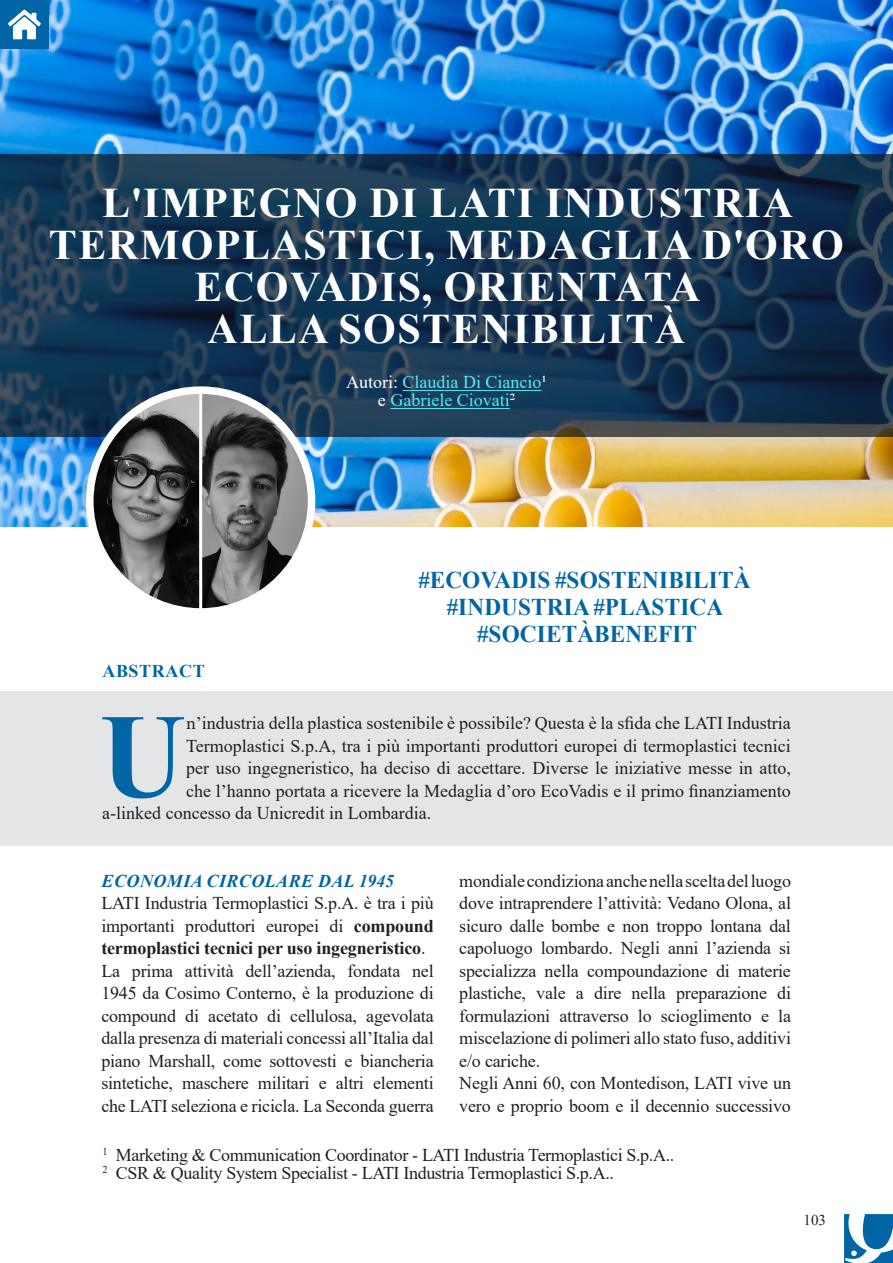
<style>
.page{position:relative;width:893px;height:1263px;background:#fff}
.page>*{position:absolute;margin:0;border:0;box-sizing:border-box;transform-origin:0 0}
.Stile_di_paragrafo_1{font:700 120px "Times New Roman";color:#0065a4}
.t1{font:700 42px/42px "Times New Roman";letter-spacing:.035em;color:#fff;text-align:center}
.t2{font:700 24px "Times New Roman";letter-spacing:.005em;color:#0065a4}
.Stile_di_paragrafo_1-2{font:18px/22.5px "Times New Roman";letter-spacing:-.01em;color:#231f20;text-align:justify}
.t3{font:18px "Times New Roman";color:#4ee9ff}
.t4{font:italic 700 18px "Times New Roman";letter-spacing:.025em;color:#0065a4}
.t5{font:700 18px "Times New Roman";letter-spacing:.035em;color:#0065a4}
.t6{font:15px "Times New Roman";color:#231f20}
.s1{color:#fff}
.s2{font-family:"Minion Pro"}
.s3{font-weight:700}
</style>
<div class="page">
<svg style="left:844px;top:1214px;width:49px;height:49px"></svg>
<img style="left:0;top:0;width:893px;height:527px">
<svg style="left:0;top:154px;width:893px;height:282px;background:#173550"></svg>
<hr style="left:403px;top:390px;width:139px;height:1px;background:#4ee9ff">
<hr style="left:390px;top:408px;width:120px;height:1px;background:#4ee9ff">
<div style="left:0;top:691px;width:893px;height:155px;background:#e4e5e7"></div>
<div style="left:0;top:0;width:49px;height:49px;background:#0065a4"></div>
<svg style="left:8px;top:10px;width:33px;height:29px"></svg>
<img style="left:90px;top:390px;width:220px;height:217px">
<div style="left:86px;top:386px;width:229px;height:230px;border:8px solid #fff;border-radius:50%"></div>
<hr style="left:199px;top:391px;width:3px;height:221px;background:#fff">
<p class="t1" style="left:49px;top:181px;width:796px">L'IMPEGNO DI LATI INDUSTRIA<br>TERMOPLASTICI, MEDAGLIA D'ORO<br>ECOVADIS, ORIENTATA</p>
<p class="t1" style="left:208px;top:307px;width:479px">ALLA SOSTENIBILITÀ</p>
<p class="t3" style="left:346px;top:370px;width:202px"><span class="s1">Autori:</span> Claudia Di Ciancio<span class="s1">1</span></p>
<p class="t3" style="left:378px;top:388px;width:139px"><span class="s1">e</span> Gabriele Ciovati<span class="s1">2</span></p>
<p class="t5" style="left:102px;top:658px;width:104px">ABSTRACT</p>
<p class="t2" style="left:418px;top:562px;width:334px">#ECOVADIS #SOSTENIBILITÀ</p>
<p class="t2" style="left:447px;top:589px;width:278px">#INDUSTRIA #PLASTICA</p>
<p class="t2" style="left:477px;top:616px;width:221px">#SOCIETÀBENEFIT</p>
<p class="Stile_di_paragrafo_1" style="left:100px;top:670px;width:88px">U</p>
<p class="Stile_di_paragrafo_1-2" style="left:186px;top:711px;width:606px"><span class="s2">n</span>’industria della plastica sostenibile è possibile? Questa è la sfida che LATI Industria</p>
<p class="Stile_di_paragrafo_1-2" style="left:186px;top:734px;width:606px">Termoplastici S.p.A, tra i più importanti produttori europei di termoplastici tecnici</p>
<p class="Stile_di_paragrafo_1-2" style="left:186px;top:756px;width:606px">per uso ingegneristico, ha deciso di accettare. Diverse le iniziative messe in atto,</p>
<p class="Stile_di_paragrafo_1-2" style="left:186px;top:779px;width:606px">che l’hanno portata a ricevere la Medaglia d’oro EcoVadis e il primo finanziamento</p>
<p class="Stile_di_paragrafo_1-2" style="left:102px;top:801px;width:330px">a-linked concesso da Unicredit in Lombardia.</p>
<p class="Stile_di_paragrafo_1-2" style="left:459px;top:869px;width:333px">mondiale condiziona anche nella scelta del luogo dove intraprendere l’attività: Vedano Olona, al sicuro dalle bombe e non troppo lontana dal capoluogo lombardo. Negli anni l’azienda si specializza nella compoundazione di materie plastiche, vale a dire nella preparazione di formulazioni attraverso lo scioglimento e la miscelazione di polimeri allo stato fuso, additivi e/o cariche.</p>
<p class="Stile_di_paragrafo_1-2" style="left:459px;top:1071px;width:333px">Negli Anni 60, con Montedison, LATI vive un vero e proprio boom e il decennio successivo</p>
<p class="t4" style="left:102px;top:868px;width:294px">ECONOMIA CIRCOLARE DAL 1945</p>
<p class="Stile_di_paragrafo_1-2" style="left:101px;top:891px;width:334px">LATI Industria Termoplastici S.p.A. è tra i più importanti produttori europei di <span class="s3">compound termoplastici tecnici per uso ingegneristico</span>.</p>
<p class="Stile_di_paragrafo_1-2" style="left:101px;top:959px;width:334px">La prima attività dell’azienda, fondata nel 1945 da Cosimo Conterno, è la produzione di compound di acetato di cellulosa, agevolata dalla presenza di materiali concessi all’Italia dal piano Marshall, come sottovesti e biancheria sintetiche, maschere militari e altri elementi che LATI seleziona e ricicla. La Seconda guerra</p>
<p class="Stile_di_paragrafo_1-2" style="left:103px;top:1143px;width:573px"><sup>1</sup> Marketing &amp; Communication Coordinator - LATI Industria Termoplastici S.p.A..</p>
<p class="Stile_di_paragrafo_1-2" style="left:103px;top:1161px;width:513px"><sup>2</sup> CSR &amp; Quality System Specialist - LATI Industria Termoplastici S.p.A..</p>
<p class="t6" style="left:803px;top:1209px;width:24px">103</p>
</div>
